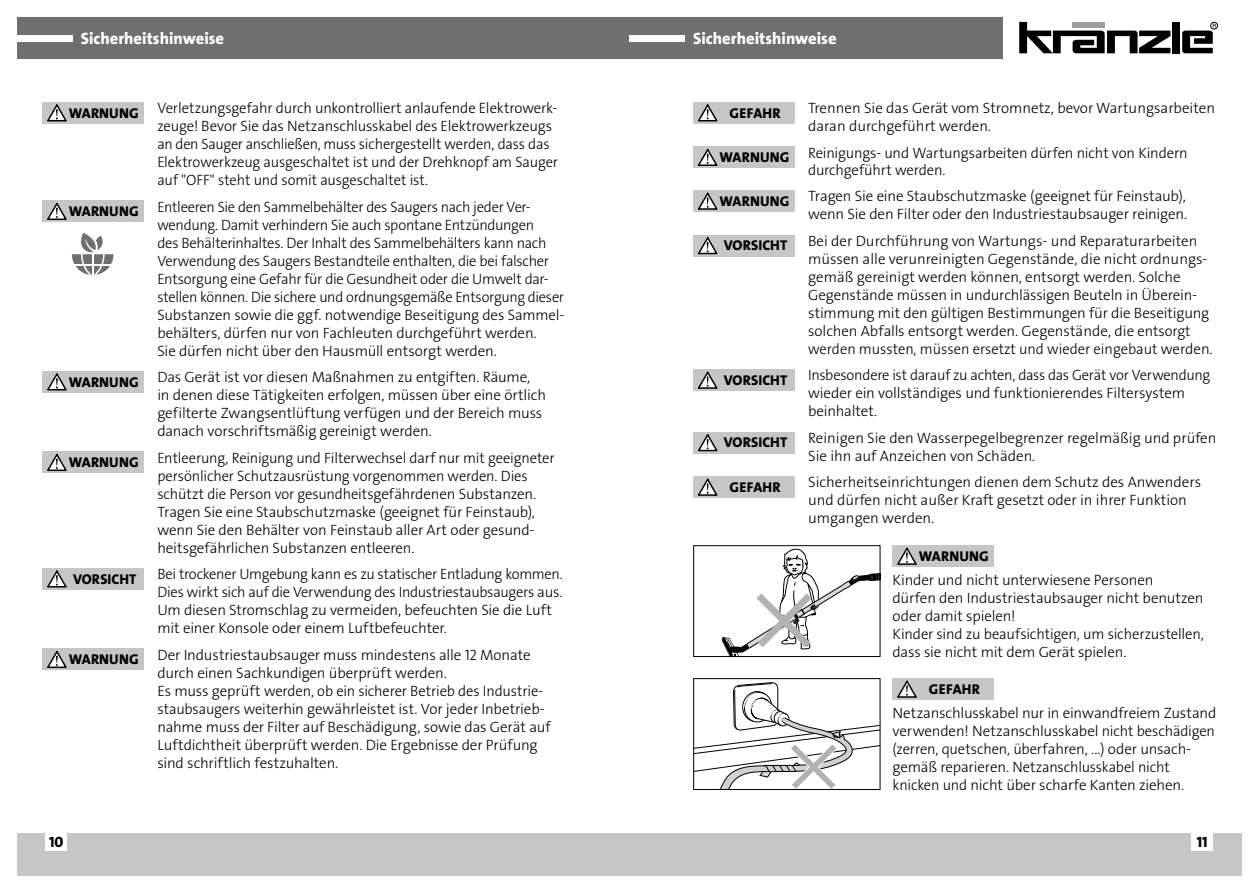
<style>
.page{position:relative;width:1259px;height:893px;background:#fff}
.page>*{position:absolute;margin:0;border:0;box-sizing:border-box;transform-origin:0 0}
.t1{font:16.5px "The Sans LP8 Ex Bld";color:#fff}
.t2{font:15px/18px "The Sans LP3 Lig";letter-spacing:-.01em;color:#000}
.t3{font:15px/18px "The Sans LP3 Lig";letter-spacing:-.01em;color:#000;scale:.96 1}
.t4{font:15px "The Sans LP8 Ex Bld";color:#000}
.t5{font:14.25px "The Sans LP8 Ex Bld";letter-spacing:.01em;color:#000}
</style>
<div class="page">
<div style="left:629px;top:833px;width:613px;height:43px;background:#c6c6c6"></div>
<div style="left:17px;top:833px;width:612px;height:43px;background:#c6c6c6"></div>
<div style="left:1191px;top:833px;width:22px;height:18px;background:#fff"></div>
<div style="left:46px;top:833px;width:21px;height:18px;background:#fff"></div>
<div style="left:17px;top:17px;width:985px;height:41px;background:#706f6f"></div>
<div style="left:17px;top:35px;width:55px;height:6px;background:#fff"></div>
<div style="left:629px;top:35px;width:56px;height:6px;background:#fff"></div>
<svg style="left:1019px;top:22px;width:151px;height:31px"></svg>
<div style="left:1172px;top:22px;width:7px;height:31px;background:#000"></div>
<div style="left:1210px;top:22px;width:7px;height:7px;border:1px solid #000;border-radius:50%"></div>
<svg style="left:1182px;top:24px;width:34px;height:29px"></svg>
<div style="left:43px;top:102px;width:101px;height:22px;background:#c6c6c6"></div>
<svg style="left:47px;top:104px;width:20px;height:17px"></svg>
<div style="left:43px;top:200px;width:101px;height:22px;background:#c6c6c6"></div>
<svg style="left:47px;top:203px;width:20px;height:17px"></svg>
<div style="left:43px;top:371px;width:101px;height:22px;background:#c6c6c6"></div>
<svg style="left:47px;top:373px;width:20px;height:17px"></svg>
<div style="left:43px;top:451px;width:101px;height:22px;background:#c6c6c6"></div>
<svg style="left:47px;top:454px;width:20px;height:17px"></svg>
<div style="left:43px;top:568px;width:101px;height:22px;background:#c6c6c6"></div>
<svg style="left:47px;top:570px;width:20px;height:17px"></svg>
<div style="left:43px;top:648px;width:101px;height:22px;background:#c6c6c6"></div>
<svg style="left:47px;top:651px;width:20px;height:17px"></svg>
<div style="left:693px;top:102px;width:101px;height:22px;background:#c6c6c6"></div>
<svg style="left:698px;top:104px;width:19px;height:17px"></svg>
<div style="left:693px;top:146px;width:101px;height:22px;background:#c6c6c6"></div>
<svg style="left:698px;top:149px;width:19px;height:17px"></svg>
<div style="left:693px;top:190px;width:101px;height:22px;background:#c6c6c6"></div>
<svg style="left:698px;top:193px;width:19px;height:17px"></svg>
<div style="left:693px;top:235px;width:101px;height:21px;background:#c6c6c6"></div>
<svg style="left:698px;top:237px;width:19px;height:17px"></svg>
<div style="left:693px;top:369px;width:101px;height:22px;background:#c6c6c6"></div>
<svg style="left:698px;top:372px;width:19px;height:17px"></svg>
<div style="left:693px;top:432px;width:101px;height:21px;background:#c6c6c6"></div>
<svg style="left:698px;top:434px;width:19px;height:17px"></svg>
<div style="left:693px;top:476px;width:101px;height:22px;background:#c6c6c6"></div>
<svg style="left:698px;top:479px;width:19px;height:17px"></svg>
<div style="left:892px;top:678px;width:101px;height:22px;background:#c6c6c6"></div>
<svg style="left:897px;top:681px;width:19px;height:17px"></svg>
<svg style="left:695px;top:682px;width:183px;height:106px"></svg>
<div style="left:693px;top:678px;width:187px;height:112px;border:1px solid #000"></div>
<div style="left:892px;top:545px;width:101px;height:22px;background:#c6c6c6"></div>
<svg style="left:897px;top:548px;width:19px;height:17px"></svg>
<svg style="left:722px;top:549px;width:156px;height:106px"></svg>
<div style="left:693px;top:545px;width:187px;height:112px;border:1px solid #000"></div>
<svg style="left:72px;top:233px;width:42px;height:42px"></svg>
<p class="t1" style="left:81px;top:28px;width:145px">Sicherheitshinweise</p>
<p class="t1" style="left:693px;top:28px;width:145px">Sicherheitshinweise</p>
<p class="t5" style="left:69px;top:104px;width:71px">WARNUNG</p>
<p class="t2" style="left:157px;top:99px;width:402px">Verletzungsgefahr durch unkontrolliert anlaufende Elektrowerk&shy;zeuge! Bevor Sie das Netzanschlusskabel des Elektrowerkzeugs an den Sauger anschließen, muss sichergestellt werden, dass das Elektrowerkzeug ausgeschaltet ist und der Drehknopf am Sauger auf "OFF" steht und somit ausgeschaltet ist.</p>
<p class="t5" style="left:69px;top:202px;width:71px">WARNUNG</p>
<p class="t3" style="left:157px;top:198px;width:425px">Entleeren Sie den Sammelbehälter des Saugers nach jeder Ver&shy;wendung. Damit verhindern Sie auch spontane Entzündungen<br>des Behälterinhaltes. Der Inhalt des Sammelbehälters kann nach Verwendung des Saugers Bestandteile enthalten, die bei falscher Entsorgung eine Gefahr für die Gesundheit oder die Umwelt dar&shy;stellen können. Die sichere und ordnungsgemäße Entsorgung dieser Substanzen sowie die ggf. notwendige Beseitigung des Sammel&shy;behälters, dürfen nur von Fachleuten durchgeführt werden.<br>Sie dürfen nicht über den Hausmüll entsorgt werden.</p>
<p class="t5" style="left:69px;top:373px;width:71px">WARNUNG</p>
<p class="t2" style="left:157px;top:368px;width:390px">Das Gerät ist vor diesen Maßnahmen zu entgiften. Räume, in denen diese Tätigkeiten erfolgen, müssen über eine örtlich gefilterte Zwangsentlüftung verfügen und der Bereich muss danach vorschriftsmäßig gereinigt werden.</p>
<p class="t5" style="left:69px;top:453px;width:71px">WARNUNG</p>
<p class="t2" style="left:157px;top:449px;width:399px">Entleerung, Reinigung und Filterwechsel darf nur mit geeigneter persönlicher Schutzausrüstung vorgenommen werden. Dies schützt die Person vor gesundheitsgefährdenen Substanzen.<br>Tragen Sie eine Staubschutzmaske (geeignet für Feinstaub), wenn Sie den Behälter von Feinstaub aller Art oder gesund&shy;heitsgefährlichen Substanzen entleeren.</p>
<p class="t5" style="left:73px;top:570px;width:65px">VORSICHT</p>
<p class="t2" style="left:157px;top:565px;width:407px">Bei trockener Umgebung kann es zu statischer Entladung kommen.<br>Dies wirkt sich auf die Verwendung des Industriestaubsaugers aus.<br>Um diesen Stromschlag zu vermeiden, befeuchten Sie die Luft mit einer Konsole oder einem Luftbefeuchter.</p>
<p class="t5" style="left:69px;top:650px;width:71px">WARNUNG</p>
<p class="t2" style="left:157px;top:646px;width:395px">Der Industriestaubsauger muss mindestens alle 12 Monate durch einen Sachkundigen überprüft werden.<br>Es muss geprüft werden, ob ein sicherer Betrieb des Industrie&shy;staubsaugers weiterhin gewährleistet ist. Vor jeder Inbetrieb&shy;nahme muss der Filter auf Beschädigung, sowie das Gerät auf Luftdichtheit überprüft werden. Die Ergebnisse der Prüfung sind schriftlich festzuhalten.</p>
<p class="t5" style="left:729px;top:104px;width:52px">GEFAHR</p>
<p class="t2" style="left:808px;top:99px;width:408px">Trennen Sie das Gerät vom Stromnetz, bevor Wartungsarbeiten daran durchgeführt werden.</p>
<p class="t5" style="left:719px;top:148px;width:71px">WARNUNG</p>
<p class="t2" style="left:808px;top:144px;width:381px;line-height:17.2px">Reinigungs- und Wartungsarbeiten dürfen nicht von Kindern durchgeführt werden.</p>
<p class="t5" style="left:719px;top:192px;width:71px">WARNUNG</p>
<p class="t2" style="left:808px;top:187px;width:380px">Tragen Sie eine Staubschutzmaske (geeignet für Feinstaub), wenn Sie den Filter oder den Industriestaubsauger reinigen.</p>
<p class="t5" style="left:724px;top:236px;width:65px">VORSICHT</p>
<p class="t2" style="left:808px;top:232px;width:406px">Bei der Durchführung von Wartungs- und Reparaturarbeiten müssen alle verunreinigten Gegenstände, die nicht ordnungs&shy;gemäß gereinigt werden können, entsorgt werden. Solche Gegenstände müssen in undurchlässigen Beuteln in Überein&shy;stimmung mit den gültigen Bestimmungen für die Beseitigung solchen Abfalls entsorgt werden. Gegenstände, die entsorgt werden mussten, müssen ersetzt und wieder eingebaut werden.</p>
<p class="t5" style="left:724px;top:371px;width:65px">VORSICHT</p>
<p class="t2" style="left:808px;top:366px;width:404px">Insbesondere ist darauf zu achten, dass das Gerät vor Verwendung wieder ein vollständiges und funktionierendes Filtersystem beinhaltet.</p>
<p class="t5" style="left:724px;top:433px;width:65px">VORSICHT</p>
<p class="t2" style="left:808px;top:429px;width:410px">Reinigen Sie den Wasserpegelbegrenzer regelmäßig und prüfen<br>Sie ihn auf Anzeichen von Schäden.</p>
<p class="t5" style="left:729px;top:478px;width:52px">GEFAHR</p>
<p class="t2" style="left:808px;top:473px;width:394px">Sicherheitseinrichtungen dienen dem Schutz des Anwenders und dürfen nicht außer Kraft gesetzt oder in ihrer Funktion umgangen werden.</p>
<p class="t5" style="left:918px;top:547px;width:71px">WARNUNG</p>
<p class="t2" style="left:892px;top:571px;width:313px">Kinder und nicht unterwiesene Personen<br>dürfen den Industriestaubsauger nicht benutzen oder damit spielen!<br>Kinder sind zu beaufsichtigen, um sicherzustellen, dass sie nicht mit dem Gerät spielen.</p>
<p class="t5" style="left:929px;top:680px;width:52px">GEFAHR</p>
<p class="t2" style="left:892px;top:704px;width:325px">Netzanschlusskabel nur in einwandfreiem Zustand verwenden! Netzanschlusskabel nicht beschädigen (zerren, quetschen, überfahren, ...) oder unsach&shy;gemäß reparieren. Netzanschlusskabel nicht knicken und nicht über scharfe Kanten ziehen.</p>
<p class="t4" style="left:49px;top:832px;width:16px">10</p>
<p class="t4" style="left:1196px;top:832px;width:12px">11</p>
</div>
